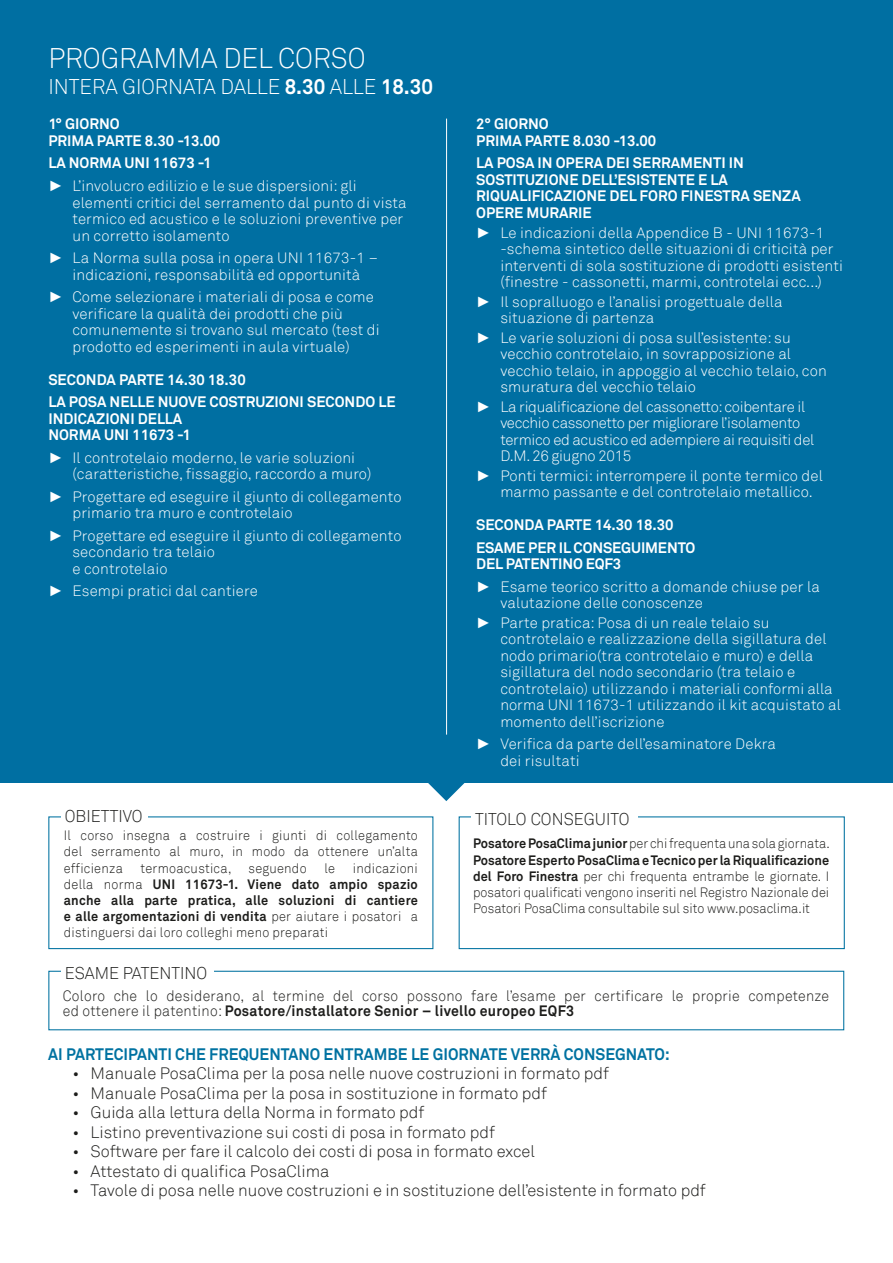
<style>
.page{position:relative;width:893px;height:1263px;background:#fff}
.page>*{position:absolute;margin:0;border:0;box-sizing:border-box;transform-origin:0 0}
.t1{font:300 28.35px "Akkurat";color:#fff;scale:.96 1}
.t2{font:300 21.3px "Akkurat";color:#fff;scale:.96 1}
.t3{font:300 17.1px "Akkurat";color:#1d1d1b;scale:.96 1}
.t4{font:300 16.5px "Akkurat";color:#1d1d1b}
.t5{font:700 16.5px "Akkurat";color:#0072a1;scale:.95 1}
.t6{font:300 15px/16.5px "Akkurat";letter-spacing:.01em;color:#fff}
.t7{font:700 15px/16.5px "Akkurat";color:#fff}
.t8{font:300 15px/16.5px "Akkurat";letter-spacing:-.02em;color:#fff}
.t9{font:300 14.85px/15px "Akkurat";letter-spacing:.02em;color:#1d1d1b;scale:.95 1}
.t10{font:300 13.5px/16.2px "Akkurat";letter-spacing:.015em;color:#1d1d1b;text-align:justify;scale:.95 1}
.t11{font:700 13.5px/16.2px "Akkurat";letter-spacing:.02em;color:#1d1d1b;text-align:justify;scale:.95 1}
.s1{font-weight:700}
.s2{font-family:"Arial";font-weight:400}
.s3{font-weight:300}
</style>
<div class="page">
<svg style="left:390px;top:782px;width:113px;height:19px"></svg>
<div style="left:0;top:0;width:893px;height:782px;background:#006fa2"></div>
<div style="left:48px;top:816px;width:385px;height:133px;border:1px solid #0072a1"></div>
<div style="left:459px;top:816px;width:386px;height:133px;border:1px solid #0072a1"></div>
<div style="left:48px;top:971px;width:796px;height:59px;background:#fff;border:1px solid #0072a1"></div>
<div style="left:61px;top:804px;width:86px;height:26px;background:#fff"></div>
<div style="left:471px;top:804px;width:167px;height:26px;background:#fff"></div>
<div style="left:61px;top:958px;width:152px;height:27px;background:#fff"></div>
<hr style="left:446px;top:119px;width:1px;height:616px;background:#fff">
<p class="t1" style="left:48px;top:41px;width:332px">PROGRAMMA DEL CORSO</p>
<p class="t2" style="left:48px;top:74px;width:402px">INTERA GIORNATA DALLE <span class="s1">8.30</span> ALLE <span class="s1">18.30</span></p>
<p class="t7" style="left:48px;top:116px;width:73px">1° GIORNO</p>
<p class="t7" style="left:48px;top:133px;width:173px">PRIMA PARTE 8.30 -13.00</p>
<p class="t7" style="left:48px;top:155px;width:165px">LA NORMA UNI 11673 -1</p>
<p class="t6" style="left:72px;top:178px;width:336px;text-indent:-24px"><span class="s2">►</span> L’involucro edilizio e le sue dispersioni: gli elementi critici del serramento dal punto di vista termico ed acustico e le soluzioni preventive per un corretto isolamento</p>
<p class="t6" style="left:48px;top:250px;width:331px;text-align:center"><span class="s2">►</span> La Norma sulla posa in opera UNI 11673-1 – indicazioni, responsabilità ed opportunità</p>
<p class="t6" style="left:72px;top:289px;width:309px;text-indent:-24px"><span class="s2">►</span> Come selezionare i materiali di posa e come verificare la qualità dei prodotti che più comunemente si trovano sul mercato (test di prodotto ed esperimenti in aula virtuale)</p>
<p class="t7" style="left:48px;top:371px;width:199px">SECONDA PARTE 14.30 18.30</p>
<p class="t7" style="left:48px;top:394px;width:349px">LA POSA NELLE NUOVE COSTRUZIONI SECONDO LE<br>INDICAZIONI DELLA<br>NORMA UNI 11673 -1</p>
<p class="t6" style="left:72px;top:449px;width:300px;text-indent:-24px"><span class="s2">►</span> Il controtelaio moderno, le varie soluzioni (caratteristiche, fissaggio, raccordo a muro)</p>
<p class="t6" style="left:72px;top:488px;width:331px;text-indent:-24px"><span class="s2">►</span> Progettare ed eseguire il giunto di collegamento primario tra muro e controtelaio</p>
<p class="t6" style="left:72px;top:528px;width:331px;text-indent:-24px"><span class="s2">►</span> Progettare ed eseguire il giunto di collegamento secondario tra telaio<br>e controtelaio</p>
<p class="t6" style="left:48px;top:583px;width:211px"><span class="s2">►</span> Esempi pratici dal cantiere</p>
<p class="t7" style="left:476px;top:116px;width:74px">2° GIORNO</p>
<p class="t7" style="left:476px;top:133px;width:182px">PRIMA PARTE 8.030 -13.00</p>
<p class="t7" style="left:476px;top:155px;width:326px">LA POSA IN OPERA DEI SERRAMENTI IN<br>SOSTITUZIONE DELL’ESISTENTE E LA<br>RIQUALIFICAZIONE DEL FORO FINESTRA SENZA<br>OPERE MURARIE</p>
<p class="t6" style="left:500px;top:224px;width:344px;text-indent:-24px"><span class="s2">►</span> Le indicazioni della Appendice B - UNI 11673-1 -schema sintetico delle situazioni di criticità per interventi di sola sostituzione di prodotti esistenti (finestre - cassonetti, marmi, controtelai ecc...)</p>
<p class="t6" style="left:500px;top:293px;width:284px;text-indent:-24px"><span class="s2">►</span> Il sopralluogo e l’analisi progettuale della situazione di partenza</p>
<p class="t6" style="left:500px;top:329px;width:328px;text-indent:-24px"><span class="s2">►</span> Le varie soluzioni di posa sull’esistente: su vecchio controtelaio, in sovrapposizione al vecchio telaio, in appoggio al vecchio telaio, con smuratura del vecchio telaio</p>
<p class="t8" style="left:500px;top:398px;width:316px;text-indent:-24px"><span class="s2">►</span> La riqualificazione del cassonetto: coibentare il vecchio cassonetto per migliorare l’isolamento termico ed acustico ed adempiere ai requisiti del D.M. 26 giugno 2015</p>
<p class="t6" style="left:500px;top:467px;width:324px;text-indent:-24px"><span class="s2">►</span> Ponti termici: interrompere il ponte termico del marmo passante e del controtelaio metallico.</p>
<p class="t7" style="left:476px;top:517px;width:199px">SECONDA PARTE 14.30 18.30</p>
<p class="t7" style="left:476px;top:539px;width:221px">ESAME PER IL CONSEGUIMENTO<br>DEL PATENTINO EQF3</p>
<p class="t6" style="left:500px;top:578px;width:321px;text-indent:-24px"><span class="s2">►</span> Esame teorico scritto a domande chiuse per la valutazione delle conoscenze</p>
<p class="t6" style="left:500px;top:614px;width:342px;text-indent:-24px"><span class="s2">►</span> Parte pratica: Posa di un reale telaio su controtelaio e realizzazione della sigillatura del nodo primario(tra controtelaio e muro) e della sigillatura del nodo secondario (tra telaio e controtelaio) utilizzando i materiali conformi alla norma UNI 11673-1 utilizzando il kit acquistato al momento dell’iscrizione</p>
<p class="t6" style="left:500px;top:736px;width:277px;text-indent:-24px"><span class="s2">►</span> Verifica da parte dell’esaminatore Dekra dei risultati</p>
<p class="t3" style="left:65px;top:805px;width:82px">OBIETTIVO</p>
<p class="t3" style="left:475px;top:808px;width:162px">TITOLO CONSEGUITO</p>
<p class="t10" style="left:64px;top:828px;width:374px">Il corso insegna a costruire i giunti di collegamento del serramento al muro, in modo da ottenere un’alta efficienza</p>
<p class="t11" style="left:64px;top:860px;width:374px;text-indent:289px"><span class="s3">indicazioni della norma</span> UNI 11673-1. Viene dato ampio spazio anche alla parte pratica, alle soluzioni di cantiere e alle argomentazioni di vendita <span class="s3">per aiutare i posatori a distinguersi dai loro colleghi meno preparati</span></p>
<p class="t10" style="left:141px;top:860px;width:97px">termoacustica,</p>
<p class="t10" style="left:249px;top:860px;width:63px">seguendo</p>
<p class="t10" style="left:324px;top:860px;width:13px">le</p>
<p class="t3" style="left:65px;top:963px;width:150px">ESAME PATENTINO</p>
<p class="t10" style="left:473px;top:836px;width:377px"><span class="s1">Posatore PosaClima junior</span> per chi frequenta una sola giornata.<br><span class="s1">Posatore Esperto PosaClima e Tecnico per la Riqualificazione del Foro Finestra</span> per chi frequenta entrambe le giornate. I posatori qualificati vengono inseriti nel Registro Nazionale dei Posatori PosaClima consultabile sul sito www.posaclima.it</p>
<p class="t9" style="left:63px;top:989px;width:808px">Coloro che lo desiderano, al termine del corso possono fare l’esame per certificare le proprie competenze ed ottenere il patentino: <span class="s1">Posatore/installatore Senior – livello europeo EQF3</span></p>
<p class="t5" style="left:48px;top:1043px;width:656px">AI PARTECIPANTI CHE FREQUENTANO ENTRAMBE LE GIORNATE VERRÀ CONSEGNATO:</p>
<p class="t4" style="left:72px;top:1063px;width:538px">• Manuale PosaClima per la posa nelle nuove costruzioni in formato pdf</p>
<p class="t4" style="left:72px;top:1083px;width:476px">• Manuale PosaClima per la posa in sostituzione in formato pdf</p>
<p class="t4" style="left:72px;top:1102px;width:353px">• Guida alla lettura della Norma in formato pdf</p>
<p class="t4" style="left:72px;top:1122px;width:424px">• Listino preventivazione sui costi di posa in formato pdf</p>
<p class="t4" style="left:72px;top:1141px;width:464px">• Software per fare il calcolo dei costi di posa in formato excel</p>
<p class="t4" style="left:72px;top:1161px;width:259px">• Attestato di qualifica PosaClima</p>
<p class="t4" style="left:72px;top:1180px;width:635px">• Tavole di posa nelle nuove costruzioni e in sostituzione dell’esistente in formato pdf</p>
</div>
